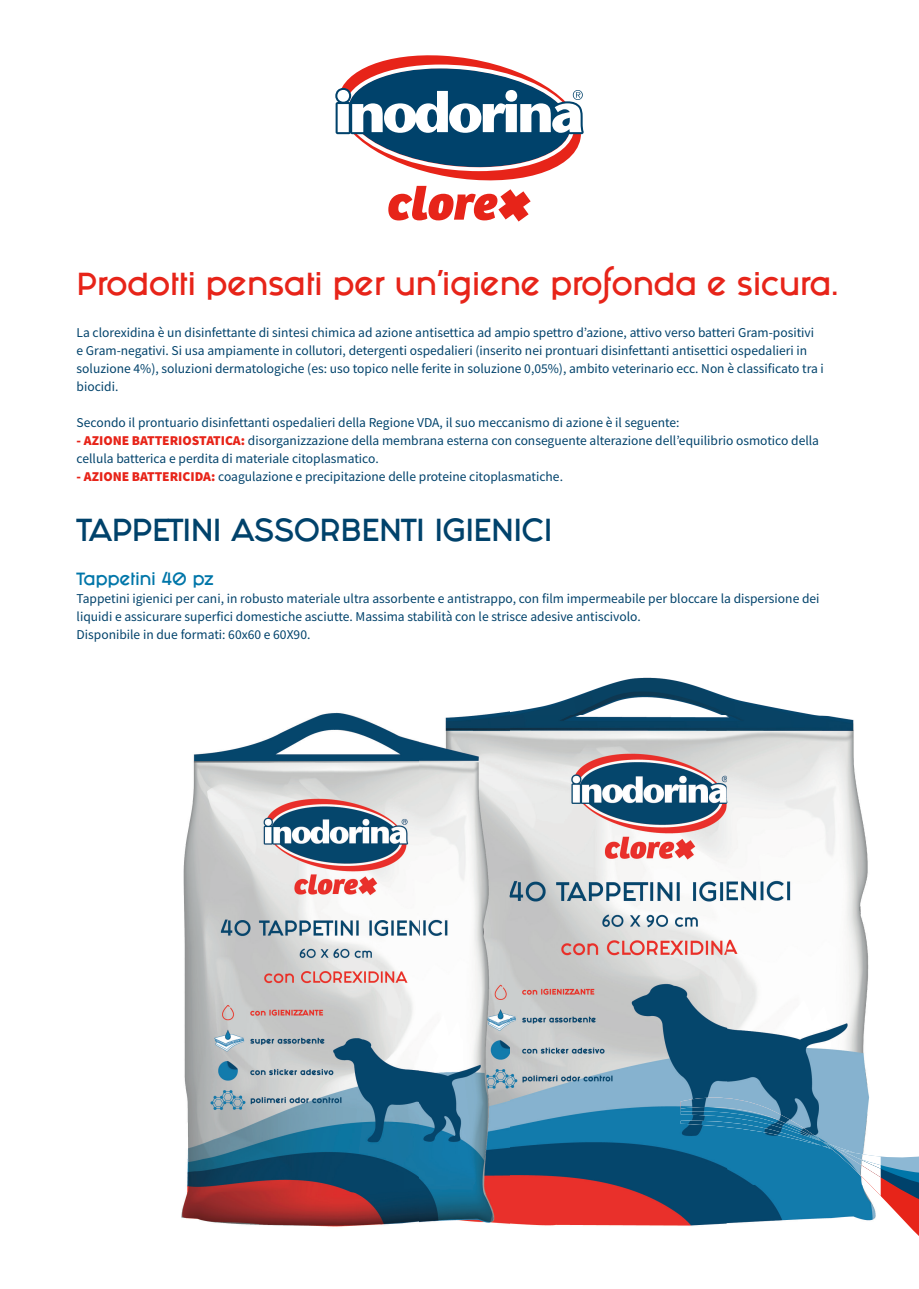
<style>
.page{position:relative;width:919px;height:1289px;background:#fff}
.page>*{position:absolute;margin:0;border:0;box-sizing:border-box;transform-origin:0 0}
.t1{font:27px "Fashion Fetish";letter-spacing:-.025em;color:#e72419}
.t2{font:27px "Fashion Fetish";letter-spacing:-.025em;color:#00426b}
.t3{font:15px "Fashion Fetish";letter-spacing:-.025em;color:#0076a9}
.t4{font:13.5px/18px "Source Sans Pro";color:#00426b}
.s1{font-weight:900;color:#e72419}
</style>
<div class="page">
<svg style="left:880px;top:1156px;width:38px;height:79px"></svg>
<svg style="left:335px;top:55px;width:249px;height:166px"></svg>
<img style="left:509px;top:677px;width:305px;height:38px">
<img style="left:509px;top:715px;width:367px;height:511px">
<img style="left:680px;top:1097px;width:200px;height:98px">
<img style="left:183px;top:712px;width:236px;height:480px">
<img style="left:181px;top:1192px;width:238px;height:35px">
<img style="left:419px;top:711px;width:90px;height:513px">
<h1 class="t1" style="left:77px;top:262px;width:763px">Prodotti pensati per un’igiene profonda e sicura.</h1>
<p class="t4" style="left:77px;top:324px;width:748px">La clorexidina è un disinfettante di sintesi chimica ad azione antisettica ad ampio spettro d’azione, attivo verso batteri Gram-positivi e Gram-negativi. Si usa ampiamente in collutori, detergenti ospedalieri (inserito nei prontuari disinfettanti antisettici ospedalieri in soluzione 4%), soluzioni dermatologiche (es: uso topico nelle ferite in soluzione 0,05%), ambito veterinario ecc. Non è classificato tra i biocidi.</p>
<p class="t4" style="left:77px;top:414px;width:604px">Secondo il prontuario disinfettanti ospedalieri della Regione VDA, il suo meccanismo di azione è il seguente:</p>
<p class="t4" style="left:77px;top:432px;width:744px"><span class="s1">- AZIONE BATTERIOSTATICA:</span> disorganizzazione della membrana esterna con conseguente alterazione dell’equilibrio osmotico della cellula batterica e perdita di materiale citoplasmatico.</p>
<p class="t4" style="left:77px;top:468px;width:488px"><span class="s1">- AZIONE BATTERICIDA:</span> coagulazione e precipitazione delle proteine citoplasmatiche.</p>
<h1 class="t2" style="left:77px;top:507px;width:477px">TAPPETINI ASSORBENTI IGIENICI</h1>
<p class="t3" style="left:77px;top:567px;width:138px">Tappetini 40 pz</p>
<p class="t4" style="left:77px;top:589px;width:744px">Tappetini igienici per cani, in robusto materiale ultra assorbente e antistrappo, con film impermeabile per bloccare la dispersione dei liquidi e assicurare superfici domestiche asciutte. Massima stabilità con le strisce adesive antiscivolo.<br>Disponibile in due formati: 60x60 e 60X90.</p>
</div>
